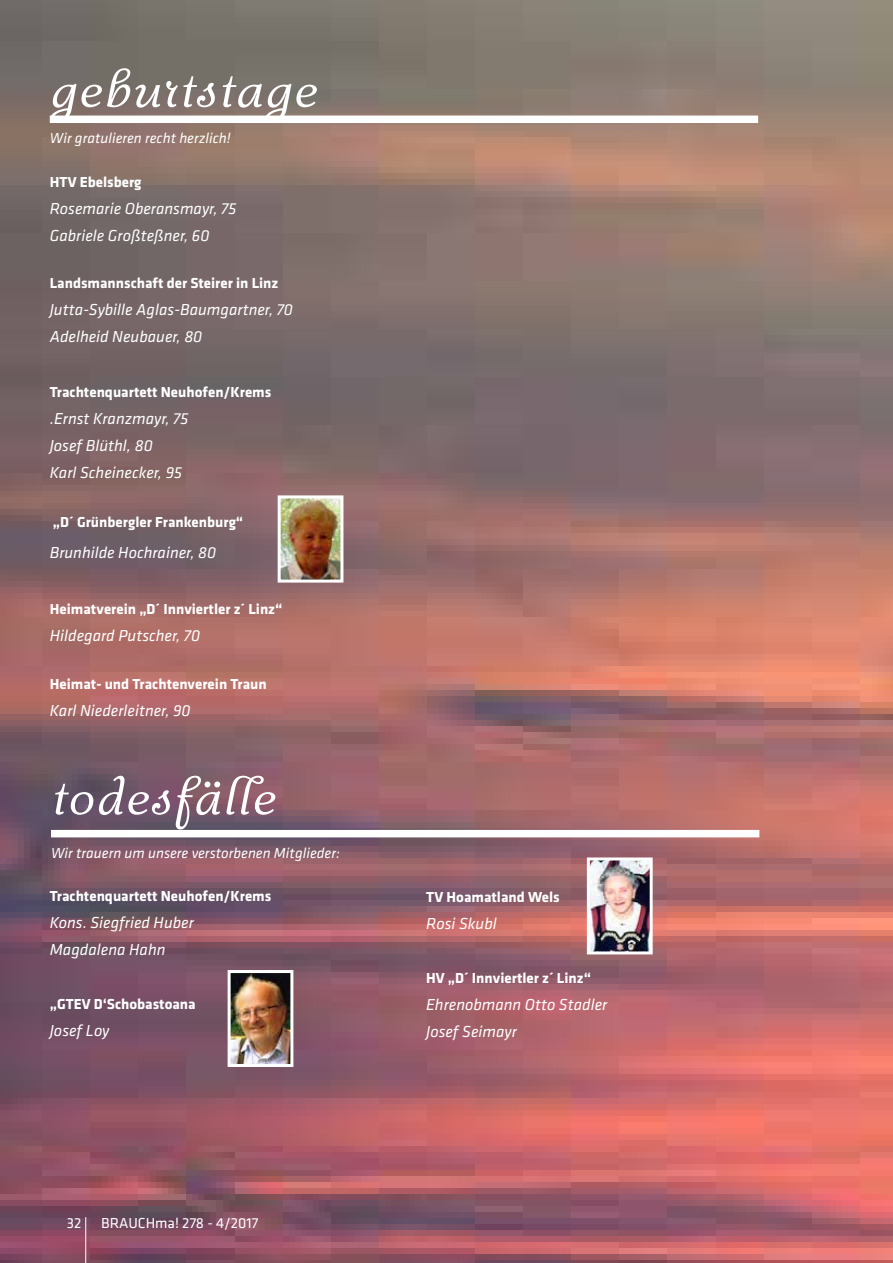
<style>
.page{position:relative;width:893px;height:1263px;background:#fff}
.page>*{position:absolute;margin:0;border:0;box-sizing:border-box;transform-origin:0 0}
.t1{font:300 54px "Fidelia Script";color:#fff}
.t2{font:italic 16.5px/27px "Klavika";color:#fff}
.t3{font:700 15px "Klavika";color:#fff}
.t4{font:italic 15px "Klavika";color:#fff}
.t5{font:15px "Klavika";color:#fff}
</style>
<div class="page">
<img style="left:0;top:0;width:893px;height:1263px">
<div style="left:50px;top:116px;width:708px;height:7px;background:#fff"></div>
<div style="left:51px;top:830px;width:708px;height:7px;background:#fff"></div>
<img style="left:232px;top:974px;width:57px;height:89px">
<div style="left:228px;top:970px;width:65px;height:97px;border:3px solid #fff"></div>
<img style="left:282px;top:499px;width:57px;height:80px">
<div style="left:278px;top:495px;width:65px;height:88px;border:3px solid #fff"></div>
<img style="left:591px;top:861px;width:58px;height:89px">
<div style="left:587px;top:857px;width:66px;height:97px;border:3px solid #fff"></div>
<hr style="left:85px;top:1217px;width:1px;height:46px;background:#fff">
<h1 class="t1" style="left:50px;top:57px;width:270px">geburtstage</h1>
<p class="t4" style="left:50px;top:129px;width:183px">Wir gratulieren recht herzlich!</p>
<p class="t3" style="left:50px;top:171px;width:93px">HTV Ebelsberg</p>
<p class="t2" style="left:50px;top:195px;width:188px">Rosemarie Oberansmayr, 75<br>Gabriele Großteßner, 60</p>
<p class="t3" style="left:50px;top:272px;width:230px">Landsmannschaft der Steirer in Linz</p>
<p class="t2" style="left:50px;top:295px;width:245px">Jutta-Sybille Aglas-Baumgartner, 70<br>Adelheid Neubauer, 80</p>
<p class="t3" style="left:50px;top:381px;width:223px">Trachtenquartett Neuhofen/Krems</p>
<p class="t2" style="left:50px;top:404px;width:140px">.Ernst Kranzmayr, 75<br>Josef Blüthl, 80<br>Karl Scheinecker, 95</p>
<p class="t3" style="left:53px;top:511px;width:192px">„D´ Grünbergler Frankenburg“</p>
<p class="t2" style="left:50px;top:539px;width:168px">Brunhilde Hochrainer, 80</p>
<p class="t3" style="left:50px;top:598px;width:234px">Heimatverein „D´ Innviertler z´ Linz“</p>
<p class="t2" style="left:50px;top:622px;width:152px">Hildegard Putscher, 70</p>
<p class="t3" style="left:50px;top:673px;width:219px">Heimat- und Trachtenverein Traun</p>
<p class="t2" style="left:50px;top:696px;width:142px">Karl Niederleitner, 90</p>
<h1 class="t1" style="left:51px;top:764px;width:228px">todesfälle</h1>
<p class="t4" style="left:51px;top:843px;width:290px">Wir trauern um unsere verstorbenen Mitglieder:</p>
<p class="t3" style="left:50px;top:885px;width:223px">Trachtenquartett Neuhofen/Krems</p>
<p class="t2" style="left:50px;top:908px;width:146px">Kons. Siegfried Huber<br>Magdalena Hahn</p>
<p class="t3" style="left:50px;top:993px;width:147px">„GTEV D‘Schobastoana</p>
<p class="t2" style="left:50px;top:1016px;width:61px">Josef Loy</p>
<p class="t5" style="left:67px;top:1213px;width:16px">32</p>
<p class="t5" style="left:101px;top:1213px;width:159px">BRAUCHma! 278 - 4/2017</p>
<p class="t3" style="left:426px;top:886px;width:135px">TV Hoamatland Wels</p>
<p class="t2" style="left:426px;top:909px;width:72px">Rosi Skubl</p>
<p class="t3" style="left:426px;top:967px;width:166px">HV „D´ Innviertler z´ Linz“</p>
<p class="t2" style="left:426px;top:990px;width:183px">Ehrenobmann Otto Stadler<br>Josef Seimayr</p>
</div>
